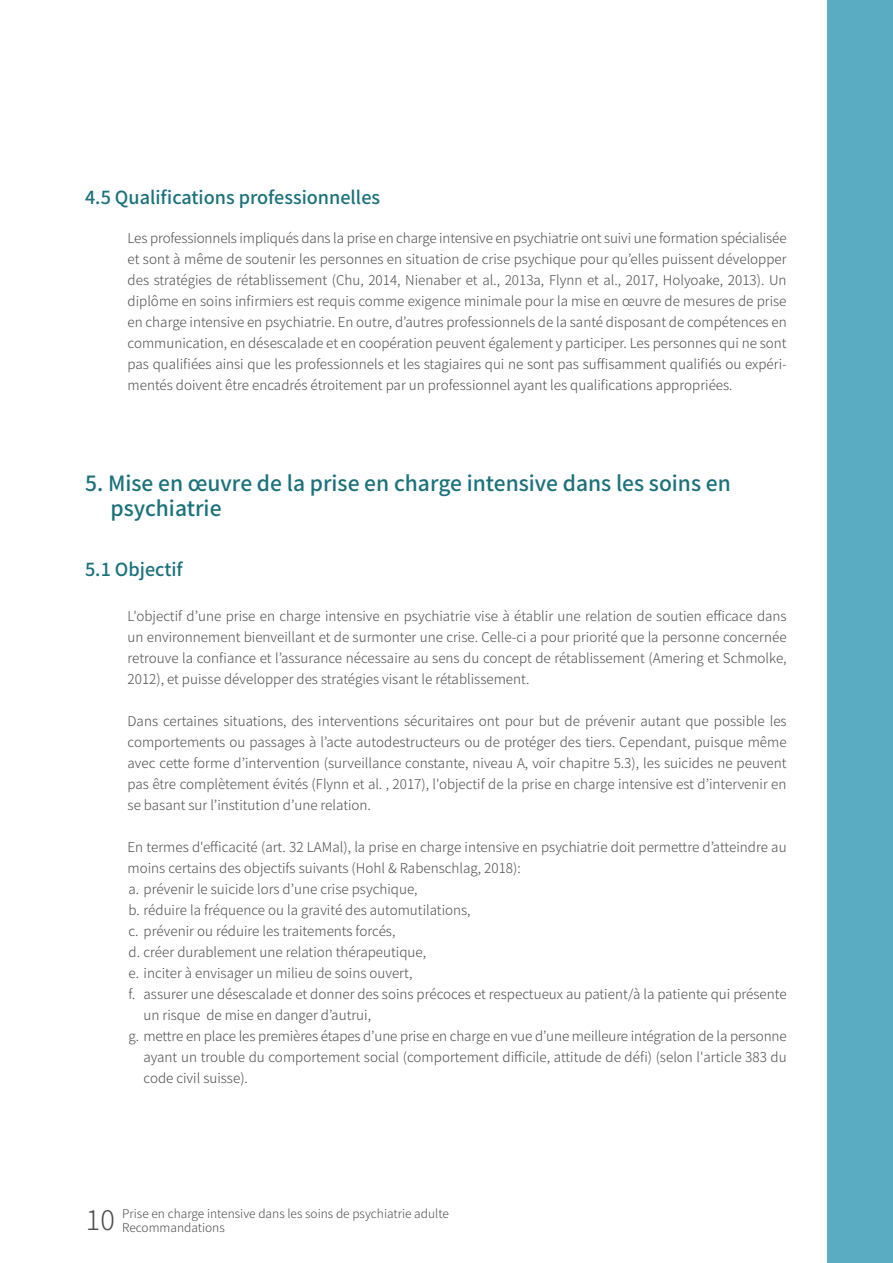
<style>
.page{position:relative;width:893px;height:1263px;background:#fff}
.page>*{position:absolute;margin:0;border:0;box-sizing:border-box;transform-origin:0 0}
.t1{font:300 27px "Noto Sans JP";color:#4b4c4d}
.t2{font:500 21px/25.2px "Noto Sans JP";color:#1b717a}
.t3{font:500 18px "Noto Sans JP";color:#1b717a}
.t4{font:300 13.5px/21px "Noto Sans JP";color:#4b4c4d;text-align:justify}
.t5{font:300 12px/14.4px "Noto Sans JP";color:#4b4c4d}
</style>
<div class="page">
<div style="left:827px;top:0;width:66px;height:1263px;background:#59acc2"></div>
<h3 class="t3" style="left:85px;top:187px;width:297px">4.5 Qualifications professionnelles</h3>
<p class="t4" style="left:128px;top:228px;width:661px">Les professionnels impliqués dans la prise en charge intensive en psychiatrie ont suivi une formation spécialisée et sont à même de soutenir les personnes en situation de crise psychique pour qu’elles puissent développer des stratégies de rétablissement (Chu, 2014, Nienaber et al., 2013a, Flynn et al., 2017, Holyoake, 2013). Un diplôme en soins infirmiers est requis comme exigence minimale pour la mise en œuvre de mesures de prise en charge intensive en psychiatrie. En outre, d’autres professionnels de la santé disposant de compétences en communication, en désescalade et en coopération peuvent également y participer. Les personnes qui ne sont pas qualifiées ainsi que les professionnels et les stagiaires qui ne sont pas suffisamment qualifiés ou expéri&shy;mentés doivent être encadrés étroitement par un professionnel ayant les qualifications appropriées.</p>
<h2 class="t2" style="left:111px;top:471px;width:622px;text-indent:-25px">5. Mise en œuvre de la prise en charge intensive dans les soins en psychiatrie</h2>
<h3 class="t3" style="left:85px;top:559px;width:99px">5.1 Objectif</h3>
<p class="t4" style="left:128px;top:606px;width:661px">L'objectif d’une prise en charge intensive en psychiatrie vise à établir une relation de soutien efficace dans un environnement bienveillant et de surmonter une crise. Celle-ci a pour priorité que la personne concernée retrouve la confiance et l’assurance nécessaire au sens du concept de rétablissement (Amering et Schmolke, 2012), et puisse développer des stratégies visant le rétablissement.</p>
<p class="t4" style="left:128px;top:711px;width:661px">Dans certaines situations, des interventions sécuritaires ont pour but de prévenir autant que possible les comportements ou passages à l’acte autodestructeurs ou de protéger des tiers. Cependant, puisque même avec cette forme d’intervention (surveillance constante, niveau A, voir chapitre 5.3), les suicides ne peuvent pas être complètement évités (Flynn et al. , 2017), l'objectif de la prise en charge intensive est d’intervenir en se basant sur l’institution d’une relation.</p>
<p class="t4" style="left:128px;top:837px;width:661px">En termes d'efficacité (art. 32 LAMal), la prise en charge intensive en psychiatrie doit permettre d’atteindre au</p>
<p class="t4" style="left:128px;top:858px;width:395px">moins certains des objectifs suivants (Hohl &amp; Rabenschlag, 2018):</p>
<p class="t4" style="left:129px;top:879px;width:291px">a. prévenir le suicide lors d’une crise psychique,</p>
<p class="t4" style="left:129px;top:900px;width:344px">b. réduire la fréquence ou la gravité des automutilations,</p>
<p class="t4" style="left:129px;top:921px;width:268px">c. prévenir ou réduire les traitements forcés,</p>
<p class="t4" style="left:129px;top:942px;width:299px">d. créer durablement une relation thérapeutique,</p>
<p class="t4" style="left:129px;top:963px;width:285px">e. inciter à envisager un milieu de soins ouvert,</p>
<p class="t4" style="left:129px;top:984px;width:660px">f. assurer une désescalade et donner des soins précoces et respectueux au patient/à la patiente qui présente</p>
<p class="t4" style="left:144px;top:1005px;width:229px">un risque de mise en danger d’autrui,</p>
<p class="t4" style="left:129px;top:1026px;width:660px">g. mettre en place les premières étapes d’une prise en charge en vue d’une meilleure intégration de la personne</p>
<p class="t4" style="left:144px;top:1047px;width:645px">ayant un trouble du comportement social (comportement difficile, attitude de défi) (selon l'article 383 du</p>
<p class="t4" style="left:144px;top:1068px;width:106px">code civil suisse).</p>
<h1 class="t1" style="left:86px;top:1205px;width:30px">10</h1>
<p class="t5" style="left:122px;top:1206px;width:328px">Prise en charge intensive dans les soins de psychiatrie adulte<br>Recommandations</p>
</div>
